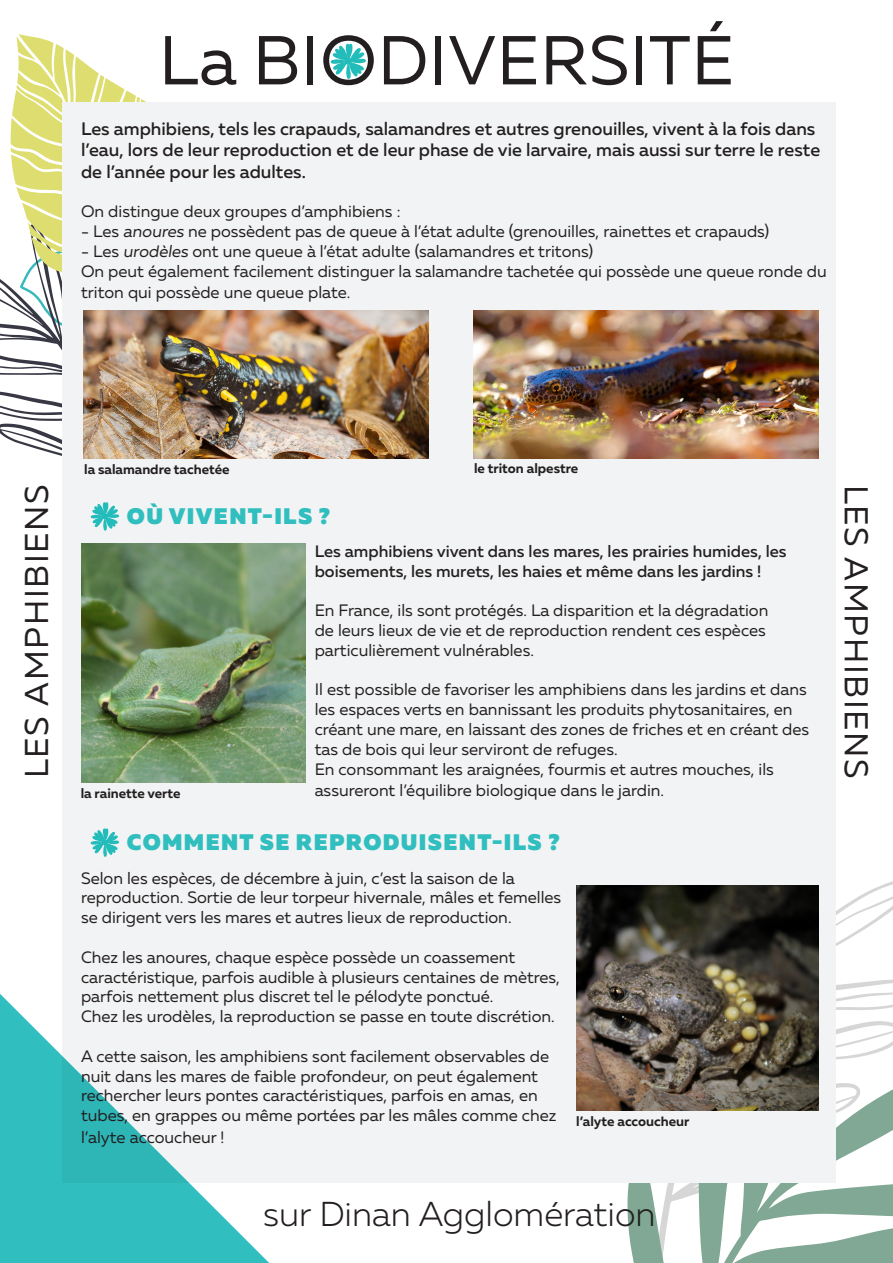
<style>
.page{position:relative;width:893px;height:1263px;background:#fff}
.page>*{position:absolute;margin:0;border:0;box-sizing:border-box;transform-origin:0 0}
.t1{font:69px "Muller";letter-spacing:.01em;color:#231f20}
.t2{font:300 34.5px "Muller";color:#231f20}
.t3{font:33px "Muller";letter-spacing:.05em;color:#231f20}
.t4{font:900 22.5px "Muller";letter-spacing:.06em;color:#31bebf}
.t5{font:500 18px/21.6px "Muller";color:#231f20}
.t6{font:16.5px/19.8px "Muller";color:#231f20}
.t7{font:500 16.5px/19.8px "Muller";color:#231f20}
.t8{font:700 13.5px "Muller";color:#231f20}
</style>
<div class="page">
<svg style="left:0;top:279px;width:62px;height:177px"></svg>
<svg style="left:836px;top:881px;width:57px;height:150px"></svg>
<svg style="left:11px;top:34px;width:187px;height:354px"></svg>
<svg style="left:330px;top:43px;width:36px;height:36px"></svg>
<svg style="left:627px;top:1031px;width:266px;height:232px"></svg>
<div style="left:62px;top:103px;width:774px;height:1080px;background:#f2f3f4"></div>
<svg style="left:0;top:994px;width:269px;height:269px"></svg>
<svg style="left:90px;top:502px;width:30px;height:29px"></svg>
<svg style="left:90px;top:828px;width:30px;height:29px"></svg>
<img style="left:83px;top:310px;width:345px;height:148px">
<img style="left:473px;top:310px;width:346px;height:148px">
<img style="left:81px;top:544px;width:224px;height:238px">
<img style="left:576px;top:885px;width:243px;height:226px">
<p class="t1" style="left:159px;top:18px;width:577px">La BIODIVERSITÉ</p>
<p class="t5" style="left:81px;top:117px;width:741px">Les amphibiens, tels les crapauds, salamandres et autres grenouilles, vivent à la fois dans l’eau, lors de leur reproduction et de leur phase de vie larvaire, mais aussi sur terre le reste de l’année pour les adultes.</p>
<p class="t6" style="left:81px;top:202px;width:321px">On distingue deux groupes d’amphibiens :</p>
<p class="t6" style="left:81px;top:221px;width:690px">- Les anoures ne possèdent pas de queue à l’état adulte (grenouilles, rainettes et crapauds)</p>
<p class="t6" style="left:81px;top:241px;width:514px">- Les urodèles ont une queue à l’état adulte (salamandres et tritons)</p>
<p class="t6" style="left:81px;top:260px;width:747px;line-height:21.6px">On peut également facilement distinguer la salamandre tachetée qui possède une queue ronde du triton qui possède une queue plate.</p>
<p class="t8" style="left:84px;top:461px;width:147px">la salamandre tachetée</p>
<p class="t8" style="left:474px;top:460px;width:106px">le triton alpestre</p>
<p class="t3" style="left:16px;top:778px;width:295px;rotate:-90deg">LES AMPHIBIENS</p>
<p class="t3" style="left:877px;top:485px;width:295px;rotate:90deg">LES AMPHIBIENS</p>
<p class="t4" style="left:127px;top:502px;width:205px">OÙ VIVENT-ILS ?</p>
<p class="t7" style="left:315px;top:541px;width:473px">Les amphibiens vivent dans les mares, les prairies humides, les boisements, les murets, les haies et même dans les jardins !</p>
<p class="t6" style="left:315px;top:600px;width:455px">En France, ils sont protégés. La disparition et la dégradation de leurs lieux de vie et de reproduction rendent ces espèces particulièrement vulnérables.</p>
<p class="t6" style="left:315px;top:680px;width:496px">Il est possible de favoriser les amphibiens dans les jardins et dans les espaces verts en bannissant les produits phytosanitaires, en créant une mare, en laissant des zones de friches et en créant des tas de bois qui leur serviront de refuges.</p>
<p class="t6" style="left:315px;top:758px;width:461px;line-height:21.6px">En consommant les araignées, fourmis et autres mouches, ils assureront l’équilibre biologique dans le jardin.</p>
<p class="t4" style="left:127px;top:828px;width:434px">COMMENT SE REPRODUISENT-ILS ?</p>
<p class="t6" style="left:81px;top:868px;width:482px">Selon les espèces, de décembre à juin, c’est la saison de la reproduction. Sortie de leur torpeur hivernale, mâles et femelles se dirigent vers les mares et autres lieux de reproduction.</p>
<p class="t6" style="left:81px;top:947px;width:480px">Chez les anoures, chaque espèce possède un coassement caractéristique, parfois audible à plusieurs centaines de mètres, parfois nettement plus discret tel le pélodyte ponctué.</p>
<p class="t6" style="left:81px;top:1006px;width:475px">Chez les urodèles, la reproduction se passe en toute discrétion.</p>
<p class="t6" style="left:81px;top:1046px;width:477px">A cette saison, les amphibiens sont facilement observables de nuit dans les mares de faible profondeur, on peut également rechercher leurs pontes caractéristiques, parfois en amas, en tubes, en grappes ou même portées par les mâles comme chez</p>
<p class="t6" style="left:81px;top:1127px;width:145px">l’alyte accoucheur !</p>
<p class="t8" style="left:81px;top:785px;width:101px">la rainette verte</p>
<p class="t8" style="left:576px;top:1113px;width:115px">l’alyte accoucheur</p>
<p class="t2" style="left:263px;top:1193px;width:394px">sur Dinan Agglomération</p>
</div>
